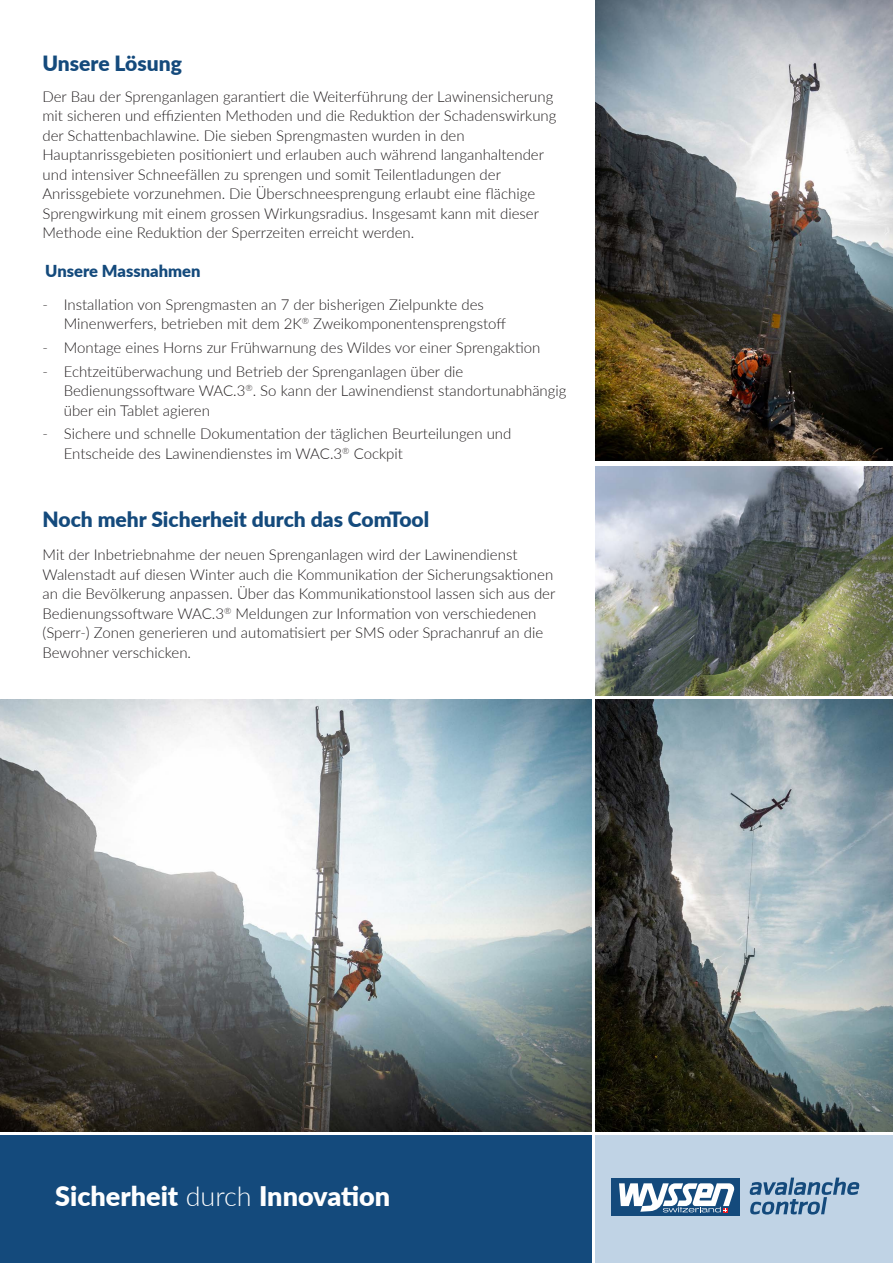
<style>
.page{position:relative;width:893px;height:1263px;background:#fff}
.page>*{position:absolute;margin:0;border:0;box-sizing:border-box;transform-origin:0 0}
.t1{font:900 27px "Lato";color:#fff}
.t2{font:900 21px "Lato";color:#144a7c}
.t3{font:900 16.5px "Lato";color:#144a7c}
.t4{font:300 15px/19.5px "Lato";color:#231f20}
.s1{font-weight:300}
</style>
<div class="page">
<div style="left:0;top:1135px;width:591px;height:128px;background:#144a7c"></div>
<div style="left:595px;top:1135px;width:298px;height:128px;background:#c0d3e5"></div>
<div style="left:612px;top:1178px;width:128px;height:37px;background:#144a7c"></div>
<svg style="left:750px;top:1177px;width:109px;height:37px"></svg>
<svg style="left:619px;top:1183px;width:116px;height:29px"></svg>
<img style="left:595px;top:466px;width:298px;height:229px">
<img style="left:595px;top:0;width:298px;height:461px">
<img style="left:0;top:700px;width:591px;height:431px">
<img style="left:595px;top:700px;width:298px;height:431px">
<h2 class="t2" style="left:43px;top:47px;width:141px">Unsere Lösung</h2>
<p class="t4" style="left:43px;top:86px;width:515px">Der Bau der Sprenganlagen garantiert die Weiterführung der Lawinensicherung mit sicheren und effizienten Methoden und die Reduktion der Schadenswirkung der Schattenbachlawine. Die sieben Sprengmasten wurden in den Hauptanrissgebieten positioniert und erlauben auch während langanhaltender und intensiver Schneefällen zu sprengen und somit Teilentladungen der Anrissgebiete vorzunehmen. Die Überschneesprengung erlaubt eine flächige Sprengwirkung mit einem grossen Wirkungsradius. Insgesamt kann mit dieser Methode eine Reduktion der Sperrzeiten erreicht werden.</p>
<p class="t3" style="left:45px;top:259px;width:157px">Unsere Massnahmen</p>
<p class="t4" style="left:64px;top:294px;width:444px;text-indent:-21px">- Installation von Sprengmasten an 7 der bisherigen Zielpunkte des<br>Minenwerfers, betrieben mit dem 2K<sup>®</sup> Zweikomponentensprengstoff</p>
<p class="t4" style="left:43px;top:337px;width:499px">- Montage eines Horns zur Frühwarnung des Wildes vor einer Sprengaktion</p>
<p class="t4" style="left:64px;top:361px;width:504px;text-indent:-21px">- Echtzeitüberwachung und Betrieb der Sprenganlagen über die<br>Bedienungssoftware WAC.3<sup>®</sup>. So kann der Lawinendienst standortunabhängig über ein Tablet agieren</p>
<p class="t4" style="left:64px;top:424px;width:449px;text-indent:-21px">- Sichere und schnelle Dokumentation der täglichen Beurteilungen und<br>Entscheide des Lawinendienstes im WAC.3<sup>®</sup> Cockpit</p>
<h2 class="t2" style="left:43px;top:503px;width:388px">Noch mehr Sicherheit durch das ComTool</h2>
<p class="t4" style="left:43px;top:545px;width:514px">Mit der Inbetriebnahme der neuen Sprenganlagen wird der Lawinendienst Walenstadt auf diesen Winter auch die Kommunikation der Sicherungsaktionen an die Bevölkerung anpassen. Über das Kommunikationstool lassen sich aus der Bedienungssoftware WAC.3<sup>®</sup> Meldungen zur Information von verschiedenen (Sperr-) Zonen generieren und automatisiert per SMS oder Sprachanruf an die Bewohner verschicken.</p>
<h1 class="t1" style="left:55px;top:1175px;width:337px">Sicherheit <span class="s1">durch</span> Innovation</h1>
</div>
